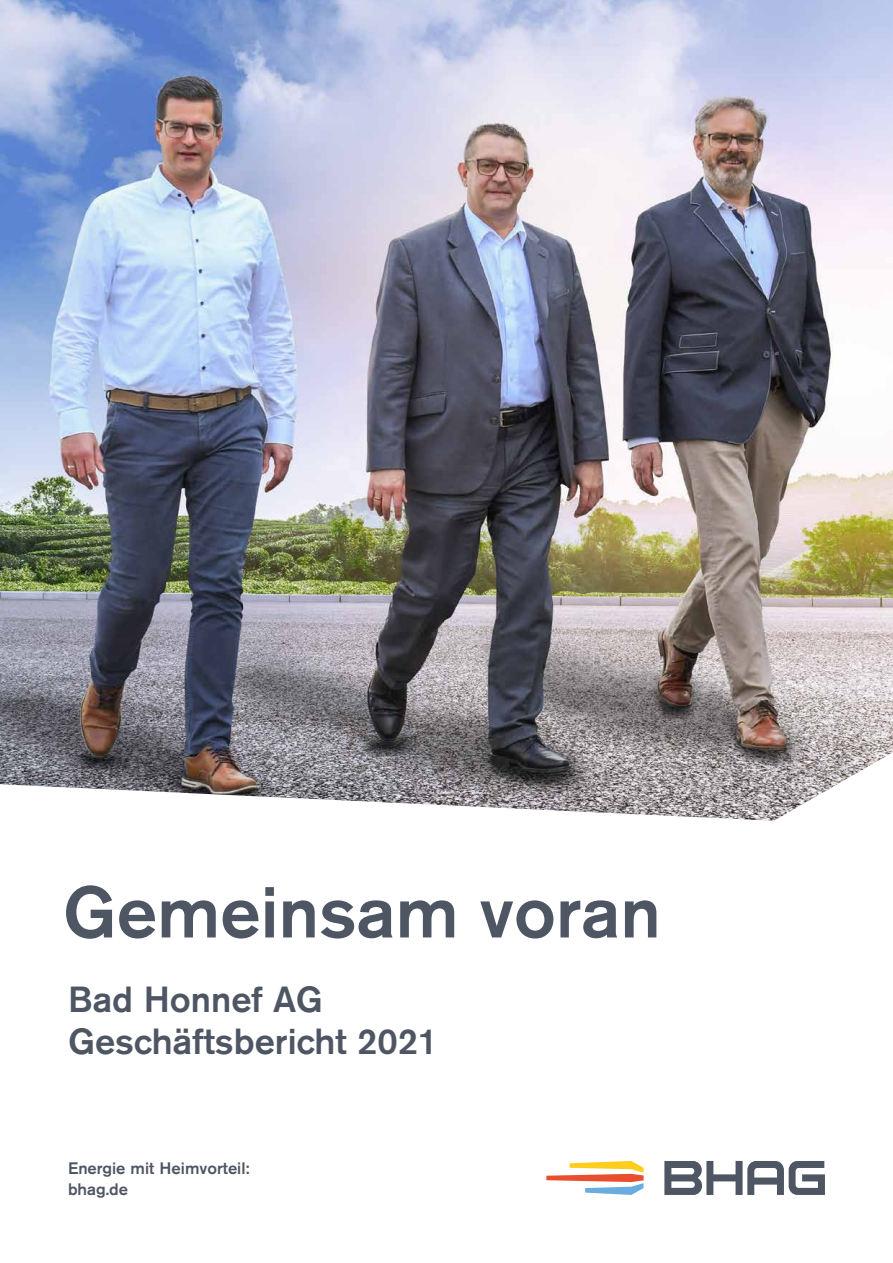
<style>
.page{position:relative;width:893px;height:1263px;background:#fff}
.page>*{position:absolute;margin:0;border:0;box-sizing:border-box;transform-origin:0 0}
.t1{font:500 72px "Akzidenz Grotesk Pro";color:#4e5664}
.t2{font:500 36px/42px "Akzidenz Grotesk Pro";color:#4e5664}
.t3{font:500 16.5px/21px "Akzidenz Grotesk Pro";color:#4e5664}
</style>
<div class="page">
<img style="left:0;top:0;width:893px;height:821px">
<svg style="left:664px;top:1161px;width:161px;height:34px"></svg>
<svg style="left:546px;top:1161px;width:98px;height:34px"></svg>
<h1 class="t1" style="left:63px;top:865px;width:600px">Gemeinsam voran</h1>
<p class="t2" style="left:68px;top:978px;width:372px">Bad Honnef AG<br>Geschäftsbericht 2021</p>
<p class="t3" style="left:68px;top:1157px;width:183px">Energie mit Heimvorteil: bhag.de</p>
</div>
